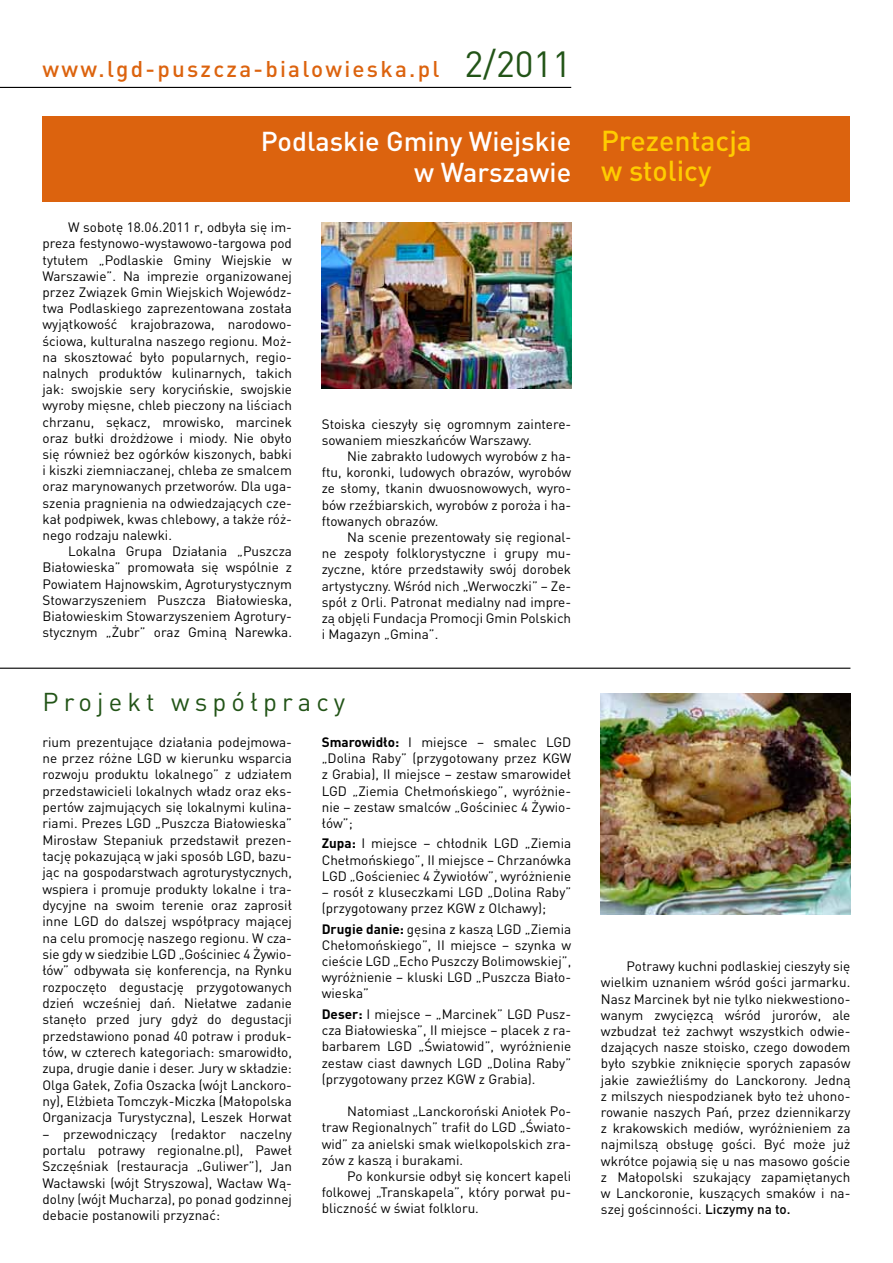
<style>
.page{position:relative;width:893px;height:1263px;background:#fff}
.page>*{position:absolute;margin:0;border:0;box-sizing:border-box;transform-origin:0 0}
.t1{font:500 28.5px/30px "DINCE";color:#fc0}
.t2{font:500 27px/31.5px "DINCE";color:#fff;text-align:right}
.t3{font:25.5px "DINCE";letter-spacing:.2em;color:#225417}
.t4{font:500 22.5px "DINCE";letter-spacing:.1em;color:#dc630e}
.t5{font:13.5px/16.2px "DINCE";color:#000;text-align:justify}
.s1{font-weight:400;font-size:36px;color:#225417}
.s2{font-weight:700}
.s3{font-weight:500}
</style>
<div class="page">
<hr style="left:0;top:87px;width:571px;height:1px;background:#000">
<div style="left:43px;top:116px;width:807px;height:86px;background:#dc630e"></div>
<hr style="left:0;top:668px;width:850px;height:1px;background:#000">
<img style="left:322px;top:223px;width:249px;height:166px">
<img style="left:600px;top:693px;width:250px;height:221px">
<h3 class="t4" style="left:43px;top:55px;width:530px">www.lgd-puszcza-bialowieska.pl <span class="s1">2/2011</span></h3>
<h2 class="t2" style="left:261px;top:124px;width:312px">Podlaskie Gminy Wiejskie w Warszawie</h2>
<p class="t5" style="left:43px;top:219px;width:251px;text-indent:26px">W sobotę 18.06.2011 r, odbyła się im&shy;preza festynowo-wystawowo-targowa pod tytułem „Podlaskie Gminy Wiejskie w Warszawie”. Na imprezie organizowanej przez Związek Gmin Wiejskich Wojewódz&shy;twa Podlaskiego zaprezentowana została wyjątkowość krajobrazowa, narodowo&shy;ściowa, kulturalna naszego regionu. Moż&shy;na skosztować było popularnych, regio&shy;nalnych produktów kulinarnych, takich jak: swojskie sery korycińskie, swojskie wyroby mięsne, chleb pieczony na liściach chrzanu, sękacz, mrowisko, marcinek oraz bułki drożdżowe i miody. Nie obyło się również bez ogórków kiszonych, babki i kiszki ziemniaczanej, chleba ze smalcem oraz marynowanych przetworów. Dla uga&shy;szenia pragnienia na odwiedzających cze&shy;kał podpiwek, kwas chlebowy, a także róż&shy;nego rodzaju nalewki.</p>
<p class="t5" style="left:43px;top:543px;width:251px;text-indent:26px">Lokalna Grupa Działania „Puszcza Białowieska” promowała się wspólnie z Powiatem Hajnowskim, Agroturystycznym Stowarzyszeniem Puszcza Białowieska, Białowieskim Stowarzyszeniem Agrotury&shy;stycznym „Żubr” oraz Gminą Narewka.</p>
<p class="t5" style="left:322px;top:415px;width:251px">Stoiska cieszyły się ogromnym zaintere&shy;sowaniem mieszkańców Warszawy.</p>
<p class="t5" style="left:322px;top:448px;width:251px;text-indent:26px">Nie zabrakło ludowych wyrobów z ha&shy;ftu, koronki, ludowych obrazów, wyrobów ze słomy, tkanin dwuosnowowych, wyro&shy;bów rzeźbiarskich, wyrobów z poroża i ha&shy;ftowanych obrazów.</p>
<p class="t5" style="left:322px;top:529px;width:251px;text-indent:26px">Na scenie prezentowały się regional&shy;ne zespoły folklorystyczne i grupy mu&shy;zyczne, które przedstawiły swój dorobek artystyczny. Wśród nich „Werwoczki” – Ze&shy;spół z Orli. Patronat medialny nad impre&shy;zą objęli Fundacja Promocji Gmin Polskich i Magazyn „Gmina”.</p>
<h3 class="t3" style="left:43px;top:686px;width:304px">Projekt współpracy</h3>
<p class="t5" style="left:322px;top:734px;width:251px"><span class="s2">Smarowidło:</span> I miejsce – smalec LGD „Dolina Raby” (przygotowany przez KGW z Grabia), II miejsce – zestaw smarowideł LGD „Ziemia Chełmońskiego”, wyróżnie&shy;nie – zestaw smalców „Gościniec 4 Żywio&shy;łów”;</p>
<p class="t5" style="left:322px;top:835px;width:251px"><span class="s2">Zupa:</span> I miejsce – chłodnik LGD „Ziemia Chełmońskiego”, II miejsce – Chrzanówka LGD „Gościeniec 4 Żywiołów”, wyróżnienie</p>
<p class="t5" style="left:322px;top:884px;width:251px">– rosół z kluseczkami LGD „Dolina Raby” (przygotowany przez KGW z Olchawy);</p>
<p class="t5" style="left:322px;top:920px;width:251px"><span class="s2">Drugie danie:</span> gęsina z kaszą LGD „Ziemia Chełomońskiego”, II miejsce – szynka w cieście LGD „Echo Puszczy Bolimowskiej”, wyróżnienie – kluski LGD „Puszcza Biało&shy;wieska”</p>
<p class="t5" style="left:322px;top:1006px;width:251px"><span class="s2">Deser:</span> I miejsce – „Marcinek” LGD Pusz&shy;cza Białowieska”, II miejsce – placek z ra&shy;barbarem LGD „Światowid”, wyróżnienie zestaw ciast dawnych LGD „Dolina Raby” (przygotowany przez KGW z Grabia).</p>
<p class="t5" style="left:322px;top:1103px;width:251px;text-indent:26px">Natomiast „Lanckoroński Aniołek Po&shy;traw Regionalnych” trafił do LGD „Świato&shy;wid” za anielski smak wielkopolskich zra&shy;zów z kaszą i burakami.</p>
<p class="t5" style="left:322px;top:1168px;width:251px;text-indent:26px">Po konkursie odbył się koncert kapeli folkowej „Transkapela”, który porwał pu&shy;bliczność w świat folkloru.</p>
<p class="t5" style="left:43px;top:733px;width:251px">rium prezentujące działania podejmowa&shy;ne przez różne LGD w kierunku wsparcia rozwoju produktu lokalnego” z udziałem przedstawicieli lokalnych władz oraz eks&shy;pertów zajmujących się lokalnymi kulina&shy;riami. Prezes LGD „Puszcza Białowieska” Mirosław Stepaniuk przedstawił prezen&shy;tację pokazującą w jaki sposób LGD, bazu&shy;jąc na gospodarstwach agroturystycznych, wspiera i promuje produkty lokalne i tra&shy;dycyjne na swoim terenie oraz zaprosił inne LGD do dalszej współpracy mającej na celu promocję naszego regionu. W cza&shy;sie gdy w siedzibie LGD „Gościniec 4 Żywio&shy;łów” odbywała się konferencja, na Rynku rozpoczęto degustację przygotowanych dzień wcześniej dań. Niełatwe zadanie stanęło przed jury gdyż do degustacji przedstawiono ponad 40 potraw i produk&shy;tów, w czterech kategoriach: smarowidło, zupa, drugie danie i deser. Jury w składzie:<br>Olga Gałek, Zofia Oszacka (wójt Lanckoro&shy;ny), Elżbieta Tomczyk-Miczka (Małopolska Organizacja Turystyczna), Leszek Horwat</p>
<p class="t5" style="left:43px;top:1125px;width:251px">– przewodniczący (redaktor naczelny portalu potrawy regionalne.pl), Paweł Szczęśniak (restauracja „Guliwer”), Jan Wacławski (wójt Stryszowa), Wacław Wą&shy;dolny (wójt Mucharza), po ponad godzinnej debacie postanowili przyznać:</p>
<h1 class="t1" style="left:601px;top:125px;width:153px">Prezentacja w stolicy</h1>
<p class="t5" style="left:601px;top:958px;width:251px;text-indent:26px">Potrawy kuchni podlaskiej cieszyły się wielkim uznaniem wśród gości jarmarku.<br>Nasz Marcinek był nie tylko niekwestiono&shy;wanym zwycięzcą wśród jurorów, ale wzbudzał też zachwyt wszystkich odwie&shy;dzających nasze stoisko, czego dowodem było szybkie zniknięcie sporych zapasów jakie zawieźliśmy do Lanckorony. Jedną z milszych niespodzianek było też uhono&shy;rowanie naszych Pań, przez dziennikarzy z krakowskich mediów, wyróżnieniem za najmilszą obsługę gości. Być może już wkrótce pojawią się u nas masowo goście z Małopolski szukający zapamiętanych w Lanckoronie, kuszących smaków i na&shy;szej gościnności. <span class="s3">Liczymy na to.</span></p>
</div>
